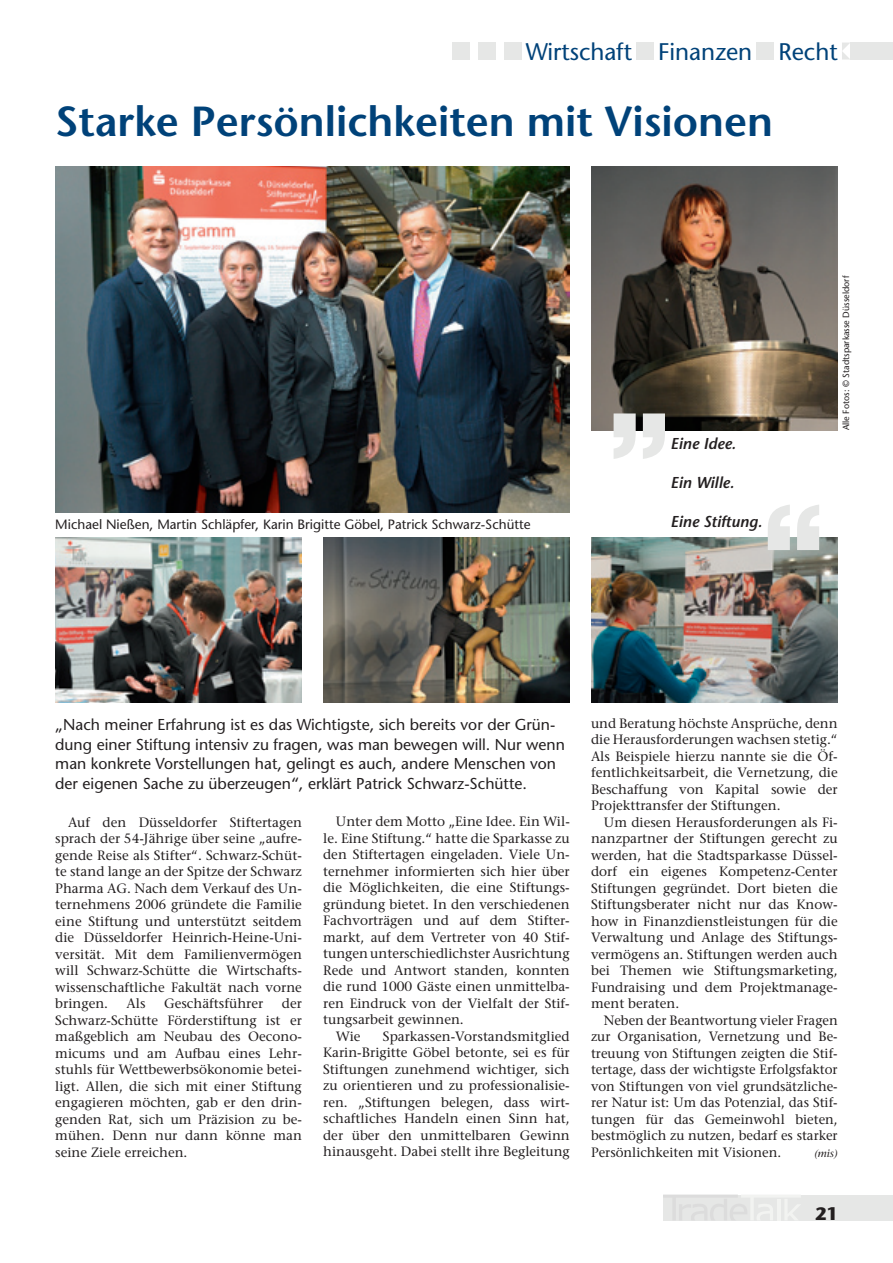
<style>
.page{position:relative;width:893px;height:1263px;background:#fff}
.page>*{position:absolute;margin:0;border:0;box-sizing:border-box;transform-origin:0 0}
.t1{font:900 120px "Helvetica Neue";color:#e6e7e6}
.t2{font:600 42px "Stone Sans Std";color:#004279}
.t3{font:500 24px "Stone Sans Std";color:#004279}
.t4{font:700 18px "Stone Sans Std";color:#231f20}
.t5{font:500 15.75px/19.5px "Stone Sans Std";color:#231f20}
.t6{font:italic 600 15.75px "Stone Sans Std";color:#231f20}
.t7{font:13.5px/16.5px "Stone Serif";color:#231f20;text-align:justify}
.t8{font:500 13.5px "Stone Sans Std";color:#231f20}
.t9{font:italic 10.5px "Stone Serif";color:#231f20}
.t10{font:500 9px "Stone Sans Std";color:#231f20}
</style>
<div class="page">
<div style="left:850px;top:43px;width:43px;height:17px;background:#e6e7e6"></div>
<svg style="left:842px;top:43px;width:8px;height:17px"></svg>
<div style="left:452px;top:43px;width:17px;height:17px;background:#e6e7e6"></div>
<div style="left:478px;top:43px;width:17px;height:17px;background:#e6e7e6"></div>
<div style="left:504px;top:43px;width:17px;height:17px;background:#e6e7e6"></div>
<div style="left:636px;top:43px;width:17px;height:17px;background:#e6e7e6"></div>
<div style="left:757px;top:43px;width:17px;height:17px;background:#e6e7e6"></div>
<div style="left:663px;top:1195px;width:230px;height:25px;background:#e6e7e6"></div>
<svg style="left:663px;top:1195px;width:137px;height:25px"></svg>
<img style="left:323px;top:538px;width:247px;height:165px">
<img style="left:55px;top:166px;width:515px;height:347px">
<img style="left:591px;top:538px;width:247px;height:165px">
<img style="left:55px;top:538px;width:247px;height:165px">
<img style="left:591px;top:166px;width:247px;height:264px">
<h3 class="t3" style="left:526px;top:37px;width:314px">Wirtschaft Finanzen Recht</h3>
<h2 class="t2" style="left:55px;top:96px;width:719px">Starke Persönlichkeiten mit Visionen</h2>
<p class="t8" style="left:55px;top:517px;width:477px">Michael Nießen, Martin Schläpfer, Karin Brigitte Göbel, Patrick Schwarz-Schütte</p>
<h1 class="t1" style="left:608px;top:323px;width:64px">„</h1>
<p class="t6" style="left:670px;top:434px;width:67px">Eine Idee.</p>
<p class="t6" style="left:670px;top:473px;width:65px">Ein Wille.</p>
<p class="t6" style="left:670px;top:512px;width:93px">Eine Stiftung.</p>
<h1 class="t1" style="left:762px;top:476px;width:64px">“</h1>
<p class="t10" style="left:840px;top:430px;width:156px;rotate:-90deg">Alle Fotos: © Stadtsparkasse Düsseldorf</p>
<p class="t5" style="left:55px;top:715px;width:511px">„Nach meiner Erfahrung ist es das Wichtigste, sich bereits vor der Grün&shy;dung einer Stiftung intensiv zu fragen, was man bewegen will. Nur wenn man konkrete Vorstellungen hat, gelingt es auch, andere Menschen von der eigenen Sache zu überzeugen“, erklärt Patrick Schwarz-Schütte.</p>
<p class="t7" style="left:55px;top:813px;width:248px;text-indent:13px">Auf den Düsseldorfer Stiftertagen sprach der 54-Jährige über seine „aufre&shy;gende Reise als Stifter“. Schwarz-Schüt&shy;te stand lange an der Spitze der Schwarz Pharma AG. Nach dem Verkauf des Un&shy;ternehmens 2006 gründete die Familie eine Stiftung und unterstützt seitdem die Düsseldorfer Heinrich-Heine-Uni&shy;versität. Mit dem Familienvermögen will Schwarz-Schütte die Wirtschafts&shy;wissenschaftliche Fakultät nach vorne bringen.</p>
<p class="t7" style="left:336px;top:813px;width:235px">Unter dem Motto „Eine Idee. Ein Wil-</p>
<p class="t7" style="left:323px;top:830px;width:248px">le. Eine Stiftung.“ hatte die Sparkasse zu</p>
<p class="t7" style="left:323px;top:846px;width:248px">den Stiftertagen eingeladen. Viele Un-</p>
<p class="t7" style="left:323px;top:863px;width:248px">ternehmer informierten sich hier über</p>
<p class="t7" style="left:323px;top:879px;width:248px">die Möglichkeiten, die eine Stiftungs-</p>
<p class="t7" style="left:323px;top:896px;width:248px">gründung bietet. In den verschiedenen</p>
<p class="t7" style="left:323px;top:912px;width:248px">Fachvorträgen und auf dem Stifter-</p>
<p class="t7" style="left:323px;top:929px;width:248px">markt, auf dem Vertreter von 40 Stif-</p>
<p class="t7" style="left:323px;top:945px;width:248px">tungen unterschiedlichster Ausrichtung</p>
<p class="t7" style="left:323px;top:962px;width:248px">Rede und Antwort standen, konnten</p>
<p class="t7" style="left:323px;top:978px;width:248px">die rund 1000 Gäste einen unmittelba-</p>
<p class="t7" style="left:323px;top:995px;width:248px">ren Eindruck von der Vielfalt der Stif-</p>
<p class="t7" style="left:323px;top:1011px;width:142px">tungsarbeit gewinnen.</p>
<p class="t7" style="left:336px;top:1028px;width:26px">Wie</p>
<p class="t7" style="left:127px;top:995px;width:20px">Als</p>
<p class="t7" style="left:164px;top:995px;width:101px">Geschäftsführer</p>
<p class="t7" style="left:55px;top:995px;width:248px;text-indent:227px">der Schwarz-Schütte Förderstiftung ist er maßgeblich am Neubau des Oecono&shy;micums und am Aufbau eines Lehr&shy;stuhls für Wettbewerbsökonomie betei&shy;ligt. Allen, die sich mit einer Stiftung engagieren möchten, gab er den drin&shy;genden Rat, sich um Präzision zu be&shy;mühen. Denn nur dann könne man seine Ziele erreichen.</p>
<p class="t7" style="left:323px;top:1028px;width:248px;text-indent:60px">Sparkassen-Vorstandsmitglied Karin-Brigitte Göbel betonte, sei es für Stiftungen zunehmend wichtiger, sich zu orientieren und zu professionalisie&shy;ren. „Stiftungen belegen, dass wirt&shy;schaftliches Handeln einen Sinn hat, der über den unmittelbaren Gewinn hinausgeht. Dabei stellt ihre Begleitung</p>
<p class="t7" style="left:591px;top:714px;width:248px">und Beratung höchste Ansprüche, denn die Herausforderungen wachsen stetig.“ Als Beispiele hierzu nannte sie die Öf&shy;fentlichkeitsarbeit, die Vernetzung, die Beschaffung von Kapital sowie der Projekttransfer der Stiftungen.</p>
<p class="t7" style="left:591px;top:813px;width:248px;text-indent:13px">Um diesen Herausforderungen als Fi&shy;nanzpartner der Stiftungen gerecht zu werden, hat die Stadtsparkasse Düssel&shy;dorf ein eigenes Kompetenz-Center Stiftungen gegründet. Dort bieten die Stiftungsberater nicht nur das Know&shy;how in Finanzdienstleistungen für die Verwaltung und Anlage des Stiftungs&shy;vermögens an. Stiftungen werden auch bei Themen wie Stiftungsmarketing, Fundraising und dem Projektmanage&shy;ment beraten.</p>
<p class="t7" style="left:591px;top:1011px;width:248px;text-indent:13px">Neben der Beantwortung vieler Fragen zur Organisation, Vernetzung und Be&shy;treuung von Stiftungen zeigten die Stif&shy;tertage, dass der wichtigste Erfolgsfaktor von Stiftungen von viel grundsätzliche&shy;rer Natur ist: Um das Potenzial, das Stif&shy;tungen für das Gemeinwohl bieten, bestmöglich zu nutzen, bedarf es starker Persönlichkeiten mit Visionen.</p>
<p class="t9" style="left:814px;top:1146px;width:25px">(mis)</p>
<h3 class="t4" style="left:815px;top:1203px;width:24px">21</h3>
</div>
